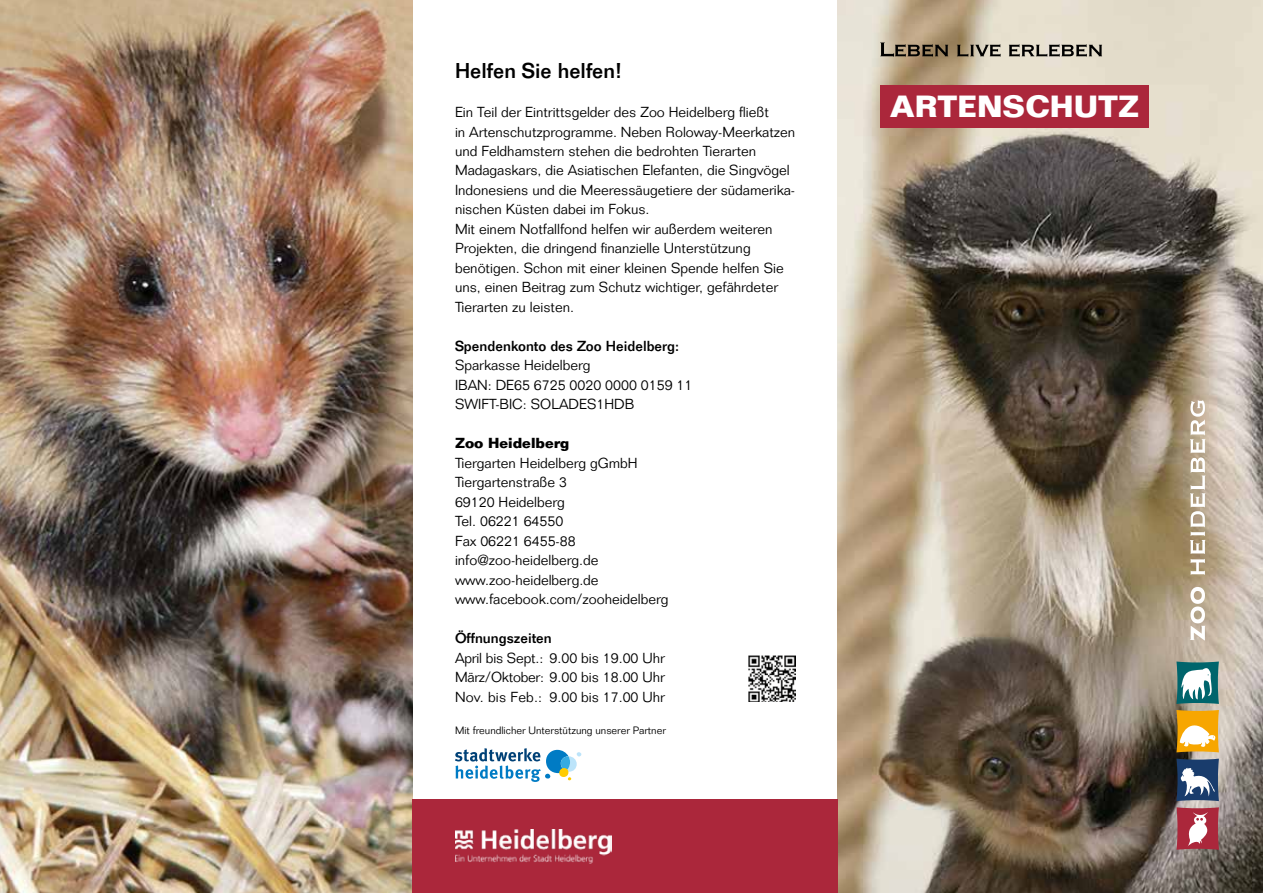
<style>
.page{position:relative;width:1263px;height:893px;background:#fff}
.page>*{position:absolute;margin:0;border:0;box-sizing:border-box;transform-origin:0 0}
.t1{font:700 30px "Folio Std";color:#fff}
.t2{font:500 21px "Folio Std";color:#000}
.t3{font:300 14.25px/19.5px "Folio Std";color:#000}
.t4{font:500 14.25px "Folio Std";color:#000}
.t5{font:700 14.25px "Folio Std";color:#000}
.t6{font:300 10.5px "Folio Std";color:#000}
</style>
<div class="page">
<img style="left:838px;top:0;width:425px;height:893px">
<svg style="left:880px;top:43px;width:222px;height:14px;background:#857c6d"></svg>
<div style="left:880px;top:85px;width:269px;height:43px;background:#ab273b"></div>
<img style="left:0;top:0;width:412px;height:893px">
<img style="left:749px;top:655px;width:46px;height:46px">
<svg style="left:455px;top:748px;width:126px;height:34px"></svg>
<div style="left:412px;top:799px;width:426px;height:94px;background:#ab273b"></div>
<img style="left:455px;top:829px;width:156px;height:34px">
<svg style="left:1190px;top:400px;width:15px;height:240px"></svg>
<div style="left:1176px;top:759px;width:43px;height:42px;background:#193c6c"></div>
<svg style="left:1181px;top:767px;width:34px;height:29px"></svg>
<div style="left:1176px;top:807px;width:43px;height:43px;background:#ab273b"></div>
<svg style="left:1188px;top:812px;width:20px;height:34px"></svg>
<div style="left:1176px;top:710px;width:43px;height:42px;background:#f7a600"></div>
<svg style="left:1180px;top:725px;width:36px;height:22px"></svg>
<div style="left:1176px;top:661px;width:43px;height:43px;background:#00656c"></div>
<svg style="left:1181px;top:668px;width:31px;height:32px"></svg>
<h2 class="t2" style="left:455px;top:58px;width:169px">Helfen Sie helfen!</h2>
<p class="t3" style="left:455px;top:102px;width:342px">Ein Teil der Eintrittsgelder des Zoo Heidelberg fließt<br>in Artenschutzprogramme. Neben Roloway-Meerkatzen und Feldhamstern stehen die bedrohten Tierarten Madagaskars, die Asiatischen Elefanten, die Singvögel Indonesiens und die Meeressäugetiere der südamerika&shy;nischen Küsten dabei im Fokus.<br>Mit einem Notfallfond helfen wir außerdem weiteren Projekten, die dringend finanzielle Unterstützung benötigen. Schon mit einer kleinen Spende helfen Sie uns, einen Beitrag zum Schutz wichtiger, gefährdeter Tierarten zu leisten.</p>
<p class="t4" style="left:455px;top:337px;width:226px">Spendenkonto des Zoo Heidelberg:</p>
<p class="t3" style="left:455px;top:356px;width:239px">Sparkasse Heidelberg<br>IBAN: DE65 6725 0020 0000 0159 11<br>SWIFT-BIC: SOLADES1HDB</p>
<p class="t5" style="left:455px;top:435px;width:116px">Zoo Heidelberg</p>
<p class="t3" style="left:455px;top:453px;width:215px">Tiergarten Heidelberg gGmbH<br>Tiergartenstraße 3<br>69120 Heidelberg<br>Tel. 06221 64550<br>Fax 06221 6455-88 info@zoo-heidelberg.de www.zoo-heidelberg.de www.facebook.com/zooheidelberg</p>
<p class="t4" style="left:455px;top:630px;width:98px">Öffnungszeiten</p>
<p class="t3" style="left:455px;top:648px;width:211px;text-align:justify">April bis Sept.: 9.00 bis 19.00 Uhr März/Oktober: 9.00 bis 18.00 Uhr Nov. bis Feb.: 9.00 bis 17.00 Uhr</p>
<p class="t6" style="left:455px;top:724px;width:212px">Mit freundlicher Unterstützung unserer Partner</p>
<h1 class="t1" style="left:890px;top:88px;width:251px">ARTENSCHUTZ</h1>
</div>
